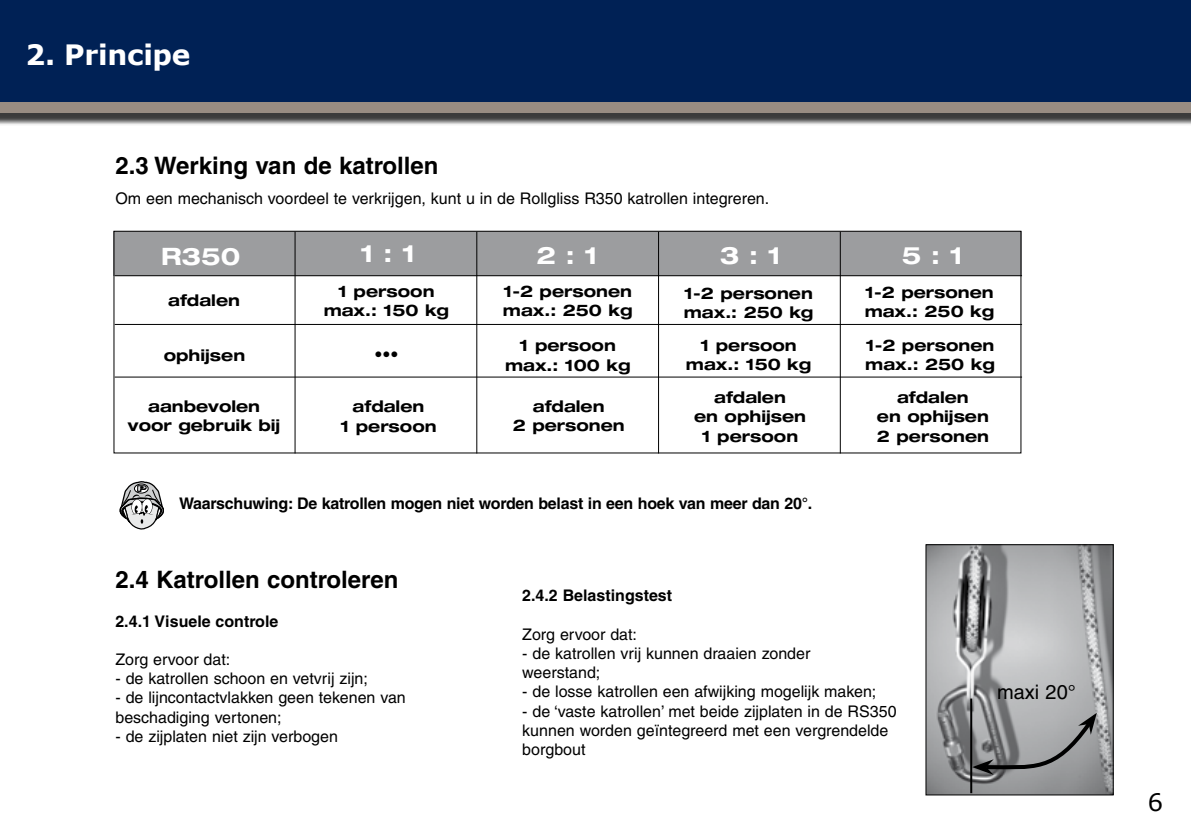
<style>
.page{position:relative;width:1191px;height:840px;background:#fff}
.page>*{position:absolute;margin:0;border:0;box-sizing:border-box;transform-origin:0 0}
.t1{font:700 28px "Verdana";letter-spacing:-.01em;color:#fff}
.t2{font:700 24px "Helvetica";color:#000}
.t3{font:700 expanded 24px "Helvetica Neue";color:#fff}
.t4{font:24px "Verdana";color:#000}
.t5{font:20px "Helvetica";color:#000}
.t6{font:16px/19.2px "Helvetica";color:#000}
.t7{font:700 expanded 16px/19.2px "Helvetica Neue";color:#000;text-align:center}
.t8{font:700 16px "Helvetica";letter-spacing:-.015em;color:#000}
</style>
<div class="page">
<img style="left:927px;top:546px;width:184px;height:247px">
<svg style="left:972px;top:712px;width:124px;height:62px;background:#8c8d8e"></svg>
<hr style="left:970px;top:698px;width:2px;height:94px;background:#000">
<div style="left:0;top:0;width:1191px;height:126px;background:#000;opacity:.77"></div>
<div style="left:0;top:0;width:1191px;height:113px;background:#988c82"></div>
<div style="left:0;top:0;width:1191px;height:102px;background:#002155"></div>
<svg style="left:119px;top:481px;width:45px;height:49px"></svg>
<div style="left:113px;top:231px;width:909px;height:44px;background:#9c9d9f"></div>
<div style="left:113px;top:230px;width:908px;height:223px;border:1px solid #000"></div>
<hr style="left:115px;top:275px;width:907px;height:1px;background:#000">
<hr style="left:115px;top:324px;width:907px;height:1px;background:#000">
<hr style="left:115px;top:376px;width:907px;height:1px;background:#000">
<hr style="left:294px;top:231px;width:1px;height:222px;background:#000">
<hr style="left:476px;top:231px;width:1px;height:222px;background:#000">
<hr style="left:658px;top:231px;width:1px;height:222px;background:#000">
<hr style="left:839px;top:231px;width:1px;height:222px;background:#000">
<h1 class="t1" style="left:26px;top:37px;width:166px">2. Principe</h1>
<h2 class="t2" style="left:115px;top:151px;width:325px">2.3 Werking van de katrollen</h2>
<p class="t6" style="left:115px;top:189px;width:655px">Om een mechanisch voordeel te verkrijgen, kunt u in de Rollgliss R350 katrollen integreren.</p>
<h2 class="t3" style="left:161px;top:241px;width:81px">R350</h2>
<h2 class="t3" style="left:360px;top:238px;width:57px">1 : 1</h2>
<h2 class="t3" style="left:536px;top:240px;width:63px">2 : 1</h2>
<h2 class="t3" style="left:720px;top:240px;width:63px">3 : 1</h2>
<h2 class="t3" style="left:901px;top:240px;width:63px">5 : 1</h2>
<p class="t7" style="left:168px;top:290px;width:73px">afdalen</p>
<p class="t7" style="left:164px;top:345px;width:83px">ophijsen</p>
<p class="t7" style="left:324px;top:281px;width:127px">1 persoon max.: 150 kg</p>
<p class="t7" style="left:503px;top:281px;width:131px;text-align:left">1-2 personen max.: 250 kg</p>
<p class="t7" style="left:684px;top:283px;width:131px;text-align:left">1-2 personen max.: 250 kg</p>
<p class="t7" style="left:864px;top:281px;width:131px;text-align:left">1-2 personen max.: 250 kg</p>
<p class="t7" style="left:374px;top:344px;width:25px">•••</p>
<p class="t7" style="left:505px;top:335px;width:127px">1 persoon max.: 100 kg</p>
<p class="t7" style="left:686px;top:335px;width:127px">1 persoon max.: 150 kg</p>
<p class="t7" style="left:865px;top:335px;width:131px;text-align:left">1-2 personen max.: 250 kg</p>
<p class="t7" style="left:128px;top:396px;width:154px">aanbevolen voor gebruik bij</p>
<p class="t7" style="left:340px;top:396px;width:98px">afdalen<br>1 persoon</p>
<p class="t7" style="left:513px;top:396px;width:113px">afdalen<br>2 personen</p>
<p class="t7" style="left:694px;top:387px;width:113px">afdalen<br>en ophijsen<br>1 persoon</p>
<p class="t7" style="left:877px;top:387px;width:113px">afdalen<br>en ophijsen<br>2 personen</p>
<p class="t8" style="left:179px;top:493px;width:635px">Waarschuwing: De katrollen mogen niet worden belast in een hoek van meer dan 20°.</p>
<h2 class="t2" style="left:115px;top:564px;width:285px">2.4 Katrollen controleren</h2>
<p class="t8" style="left:115px;top:610px;width:164px">2.4.1 Visuele controle</p>
<p class="t6" style="left:115px;top:649px;width:116px">Zorg ervoor dat:</p>
<p class="t6" style="left:115px;top:668px;width:254px">- de katrollen schoon en vetvrij zijn;</p>
<p class="t6" style="left:115px;top:687px;width:292px">- de lijncontactvlakken geen tekenen van beschadiging vertonen;</p>
<p class="t6" style="left:115px;top:726px;width:224px">- de zijplaten niet zijn verbogen</p>
<p class="t8" style="left:522px;top:585px;width:151px">2.4.2 Belastingstest</p>
<p class="t6" style="left:522px;top:624px;width:116px">Zorg ervoor dat:</p>
<p class="t6" style="left:522px;top:643px;width:289px">- de katrollen vrij kunnen draaien zonder weerstand;</p>
<p class="t6" style="left:522px;top:681px;width:356px">- de losse katrollen een afwijking mogelijk maken;</p>
<p class="t6" style="left:522px;top:700px;width:376px">- de ‘vaste katrollen’ met beide zijplaten in de RS350 kunnen worden geïntegreerd met een vergrendelde borgbout</p>
<p class="t5" style="left:997px;top:680px;width:80px">maxi 20°</p>
<h2 class="t4" style="left:1147px;top:786px;width:17px">6</h2>
</div>
